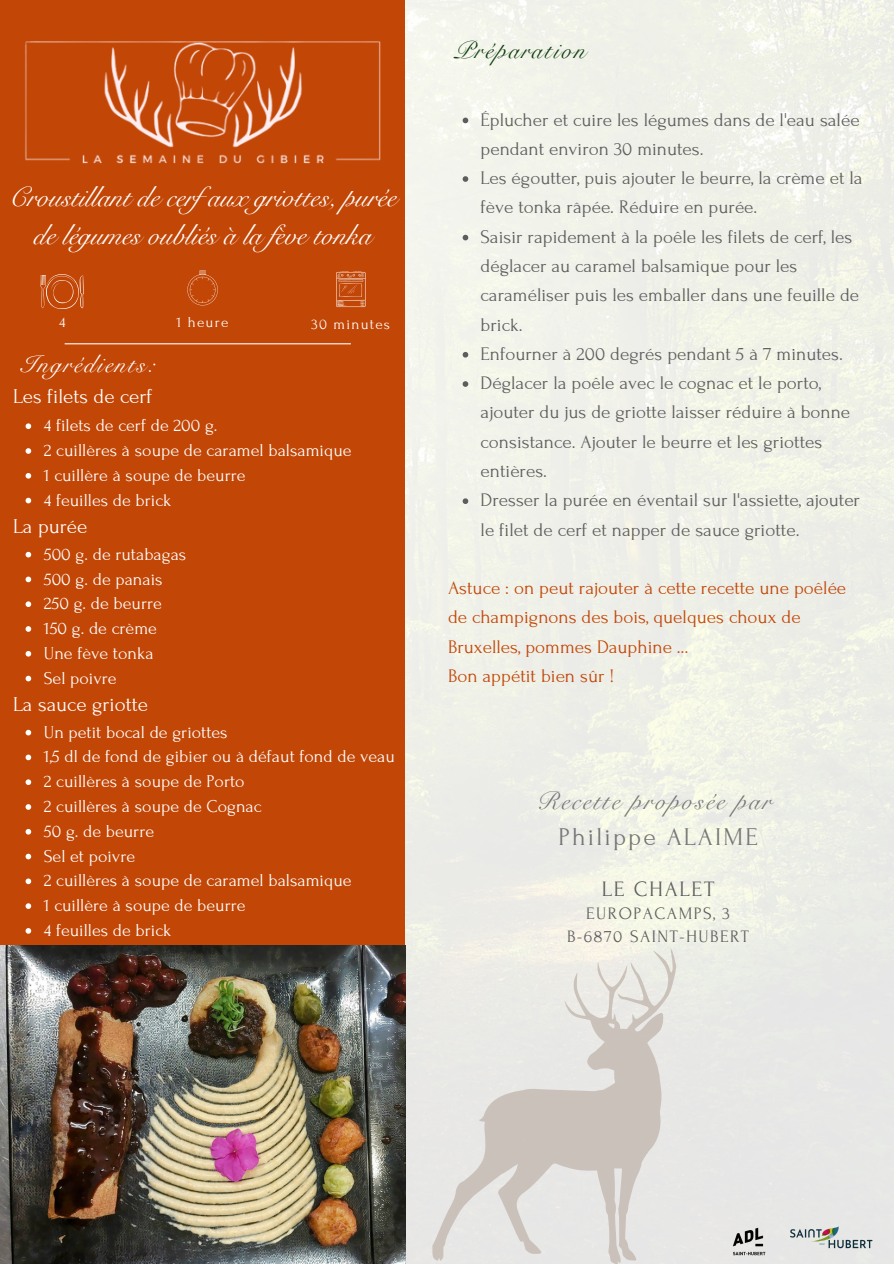
<style>
.page{position:relative;width:894px;height:1264px;background:#fff}
.page>*{position:absolute;margin:0;border:0;box-sizing:border-box;transform-origin:0 0}
.t1{font:28.2px/38.2px "Snell Roundhand LT Std Scr";color:#fff;text-align:center}
.t2{font:25.5px "Snell Roundhand LT Std Scr";letter-spacing:.085em;color:#767676}
.t3{font:25.5px "Forum";letter-spacing:.085em;color:#767676}
.t4{font:24.6px "Snell Roundhand LT Std Scr";letter-spacing:.085em;color:#fff}
.t5{font:24.6px "Snell Roundhand LT Std Scr";letter-spacing:.085em;color:#023407}
.t6{font:21.9px "Forum";letter-spacing:.085em;color:#5d5d5d}
.t7{font:21px "Forum";color:#fff}
.t8{font:19.2px/29.2px "Forum";color:#5d5d5d}
.t9{font:19.2px/29.2px "Forum";color:#c24606}
.t10{font:18px "Forum";color:#fff}
.t11{font:17.4px "Forum";letter-spacing:.085em;color:#5d5d5d}
.t12{font:15px "Forum";letter-spacing:.085em;color:#fff}
</style>
<div class="page">
<div style="left:0;top:0;width:404px;height:1263px;background:#c24606"></div>
<svg style="left:187px;top:270px;width:31px;height:35px"></svg>
<svg style="left:40px;top:274px;width:44px;height:35px"></svg>
<img style="left:25px;top:30px;width:380px;height:149px">
<svg style="left:336px;top:271px;width:29px;height:36px"></svg>
<hr style="left:65px;top:343px;width:286px;height:1px;background:#fff">
<img style="left:405px;top:1px;width:488px;height:1262px">
<img style="left:1px;top:945px;width:404px;height:318px">
<svg style="left:432px;top:948px;width:244px;height:315px;background:#dfdcd8"></svg>
<svg style="left:26px;top:423px;width:5px;height:6px"></svg>
<svg style="left:26px;top:448px;width:5px;height:6px"></svg>
<svg style="left:26px;top:473px;width:5px;height:5px"></svg>
<svg style="left:26px;top:498px;width:5px;height:5px"></svg>
<svg style="left:26px;top:552px;width:5px;height:5px"></svg>
<svg style="left:26px;top:576px;width:5px;height:6px"></svg>
<svg style="left:26px;top:601px;width:5px;height:6px"></svg>
<svg style="left:26px;top:626px;width:5px;height:6px"></svg>
<svg style="left:26px;top:651px;width:5px;height:5px"></svg>
<svg style="left:26px;top:675px;width:5px;height:6px"></svg>
<svg style="left:26px;top:729px;width:5px;height:6px"></svg>
<svg style="left:26px;top:754px;width:5px;height:6px"></svg>
<svg style="left:26px;top:779px;width:5px;height:6px"></svg>
<svg style="left:26px;top:804px;width:5px;height:5px"></svg>
<svg style="left:26px;top:829px;width:5px;height:5px"></svg>
<svg style="left:26px;top:853px;width:5px;height:6px"></svg>
<svg style="left:26px;top:878px;width:5px;height:6px"></svg>
<svg style="left:26px;top:903px;width:5px;height:5px"></svg>
<svg style="left:26px;top:928px;width:5px;height:5px"></svg>
<svg style="left:462px;top:118px;width:6px;height:5px"></svg>
<svg style="left:462px;top:176px;width:6px;height:6px"></svg>
<svg style="left:462px;top:235px;width:6px;height:5px"></svg>
<svg style="left:462px;top:352px;width:6px;height:5px"></svg>
<svg style="left:462px;top:381px;width:6px;height:6px"></svg>
<svg style="left:462px;top:498px;width:6px;height:6px"></svg>
<p class="t1" style="left:9px;top:181px;width:389px">Croustil ant de cerfaux griottes, purée de légumes oubliés à la fève tonka</p>
<p class="t12" style="left:59px;top:314px;width:8px">4</p>
<p class="t12" style="left:176px;top:314px;width:53px">1 heure</p>
<p class="t12" style="left:311px;top:316px;width:80px">30 minutes</p>
<p class="t4" style="left:21px;top:354px;width:134px">Ingrédients:</p>
<p class="t7" style="left:13px;top:385px;width:141px">Les filets de cerf</p>
<p class="t10" style="left:44px;top:416px;width:175px">4 filets de cerf de 200 g.</p>
<p class="t10" style="left:44px;top:440px;width:309px">2 cuillères à soupe de caramel balsamique</p>
<p class="t10" style="left:44px;top:465px;width:203px">1 cuillère à soupe de beurre</p>
<p class="t10" style="left:44px;top:490px;width:129px">4 feuilles de brick</p>
<p class="t7" style="left:13px;top:514px;width:76px">La purée</p>
<p class="t10" style="left:44px;top:544px;width:144px">500 g. de rutabagas</p>
<p class="t10" style="left:44px;top:569px;width:120px">500 g. de panais</p>
<p class="t10" style="left:44px;top:594px;width:120px">250 g. de beurre</p>
<p class="t10" style="left:44px;top:618px;width:115px">150 g. de crème</p>
<p class="t10" style="left:44px;top:643px;width:111px">Une fève tonka</p>
<p class="t10" style="left:44px;top:668px;width:74px">Sel poivre</p>
<p class="t10" style="left:44px;top:722px;width:185px">Un petit bocal de griottes</p>
<p class="t10" style="left:44px;top:747px;width:352px">1,5 dl de fond de gibier ou à défaut fond de veau</p>
<p class="t10" style="left:44px;top:771px;width:202px">2 cuillères à soupe de Porto</p>
<p class="t10" style="left:44px;top:796px;width:219px">2 cuillères à soupe de Cognac</p>
<p class="t10" style="left:44px;top:821px;width:112px">50 g. de beurre</p>
<p class="t10" style="left:44px;top:846px;width:93px">Sel et poivre</p>
<p class="t10" style="left:44px;top:871px;width:309px">2 cuillères à soupe de caramel balsamique</p>
<p class="t10" style="left:44px;top:895px;width:203px">1 cuillère à soupe de beurre</p>
<p class="t10" style="left:44px;top:920px;width:129px">4 feuilles de brick</p>
<p class="t7" style="left:13px;top:692px;width:136px">La sauce griotte</p>
<p class="t5" style="left:454px;top:41px;width:133px">Préparation</p>
<p class="t8" style="left:480px;top:105px;width:380px">Éplucher et cuire les légumes dans de l'eau salée pendant environ 30 minutes.</p>
<p class="t8" style="left:480px;top:164px;width:383px">Les égoutter, puis ajouter le beurre, la crème et la fève tonka râpée. Réduire en purée.</p>
<p class="t8" style="left:480px;top:222px;width:380px">Saisir rapidement à la poêle les filets de cerf, les déglacer au caramel balsamique pour les caraméliser puis les emballer dans une feuille de brick.</p>
<p class="t8" style="left:480px;top:339px;width:363px">Enfourner à 200 degrés pendant 5 à 7 minutes.</p>
<p class="t8" style="left:480px;top:368px;width:371px">Déglacer la poêle avec le cognac et le porto, ajouter du jus de griotte laisser réduire à bonne consistance. Ajouter le beurre et les griottes entières.</p>
<p class="t8" style="left:480px;top:486px;width:381px">Dresser la purée en éventail sur l'assiette, ajouter le filet de cerf et napper de sauce griotte.</p>
<p class="t9" style="left:448px;top:573px;width:399px">Astuce : on peut rajouter à cette recette une poêlée de champignons des bois, quelques choux de<br>Bruxelles, pommes Dauphine …</p>
<p class="t9" style="left:448px;top:661px;width:168px">Bon appétit bien sûr !</p>
<p class="t2" style="left:536px;top:790px;width:236px">Recette proposée par</p>
<p class="t3" style="left:558px;top:823px;width:201px">Philippe ALAIME</p>
<p class="t6" style="left:601px;top:876px;width:114px">LE CHALET</p>
<p class="t11" style="left:586px;top:904px;width:145px">EUROPACAMPS, 3</p>
<p class="t11" style="left:567px;top:926px;width:183px">B-6870 SAINT-HUBERT</p>
</div>
